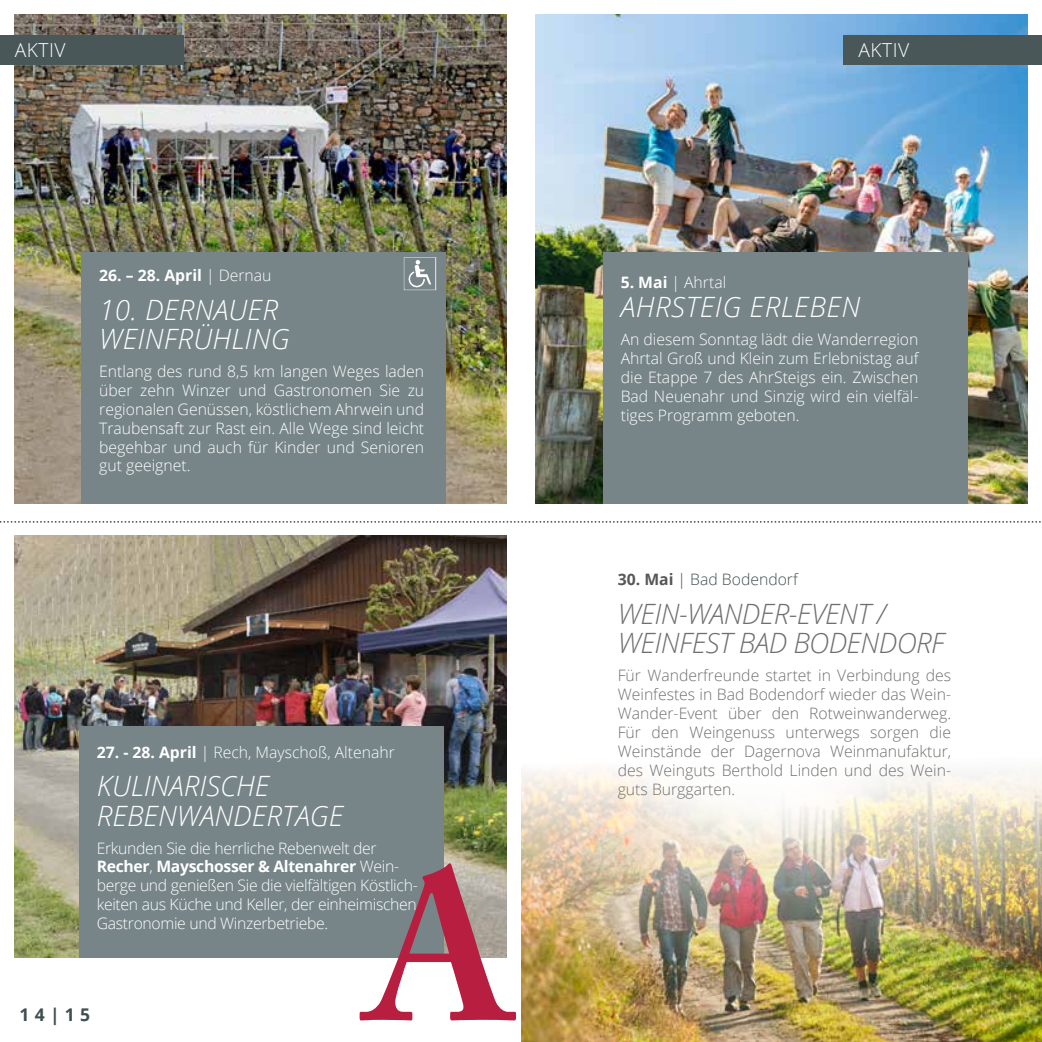
<style>
.page{position:relative;width:1042px;height:1042px;background:#fff}
.page>*{position:absolute;margin:0;border:0;box-sizing:border-box;transform-origin:0 0}
.t1{font:italic 300 28px/29.8px "Open Sans";letter-spacing:.01em;color:#fff}
.t2{font:italic 300 28px/29.8px "Open Sans";letter-spacing:-.02em;color:#706f6f}
.t3{font:300 19.25px "Open Sans";letter-spacing:.025em;color:#fff}
.t4{font:700 17.5px "Open Sans";color:#3f4e4f}
.t5{font:300 15.75px/18.9px "Open Sans";letter-spacing:-.02em;color:#fff;text-align:justify}
.t6{font:300 15.75px/18.9px "Open Sans";color:#706f6f;text-align:justify}
.t7{font:300 15.75px "Open Sans";color:#fff}
.t8{font:700 15.75px "Open Sans";color:#fff}
.t9{font:300 15.75px "Open Sans";color:#3f4e4f}
.s1{font-weight:300}
.s2{font-weight:700}
.s3{font-weight:700;color:#575756}
</style>
<div class="page">
<img style="left:15px;top:15px;width:491px;height:489px">
<div style="left:82px;top:252px;width:364px;height:252px;background:#778588"></div>
<img style="left:403px;top:257px;width:34px;height:33px">
<img style="left:15px;top:536px;width:491px;height:421px">
<div style="left:79px;top:725px;width:364px;height:232px;background:#778588"></div>
<img style="left:536px;top:15px;width:491px;height:489px">
<div style="left:603px;top:252px;width:364px;height:252px;background:#778588"></div>
<img style="left:521px;top:768px;width:521px;height:274px">
<div style="left:590px;top:539px;width:329px;height:313px;background:#fff;border-radius:50%"></div>
<div style="left:0;top:35px;width:184px;height:29px;background:#495759"></div>
<div style="left:843px;top:35px;width:199px;height:29px;background:#495759"></div>
<svg style="left:0;top:521px;width:1041px;height:2px"></svg>
<svg style="left:360px;top:863px;width:156px;height:157px"></svg>
<p class="t3" style="left:15px;top:36px;width:52px">AKTIV</p>
<p class="t3" style="left:858px;top:36px;width:52px">AKTIV</p>
<p class="t8" style="left:99px;top:264px;width:174px">26. – 28. April <span class="s1">| Dernau</span></p>
<h1 class="t1" style="left:99px;top:294px;width:192px">10. DERNAUER<br>WEINFRÜHLING</h1>
<p class="t5" style="left:99px;top:361px;width:326px">Entlang des rund 8,5 km langen Weges laden über zehn Winzer und Gastronomen Sie zu regionalen Genüssen, köstlichem Ahrwein und Traubensaft zur Rast ein. Alle Wege sind leicht begehbar und auch für Kinder und Senioren gut geeignet.</p>
<p class="t7" style="left:97px;top:741px;width:300px"><span class="s2">27. - 28. April</span> | Rech, Mayschoß, Altenahr</p>
<h1 class="t1" style="left:97px;top:770px;width:248px">KULINARISCHE<br>REBENWANDERTAGE</h1>
<p class="t5" style="left:97px;top:838px;width:322px;text-align:left">Erkunden Sie die herrliche Rebenwelt der <span class="s2">Recher</span>, <span class="s2">Mayschosser &amp; Altenahrer</span> Wein&shy;berge und genießen Sie die vielfältigen Köstlich&shy;keiten aus Küche und Keller, der einheimischen Gastronomie und Winzerbetriebe.</p>
<p class="t4" style="left:20px;top:1002px;width:72px">14|15</p>
<p class="t5" style="left:621px;top:272px;width:107px"><span class="s2">5. Mai</span> | Ahrtal</p>
<h1 class="t1" style="left:621px;top:292px;width:241px">AHRSTEIG ERLEBEN</h1>
<p class="t5" style="left:621px;top:330px;width:299px">An diesem Sonntag lädt die Wanderregion Ahrtal Groß und Klein zum Erlebnistag auf die Etappe 7 des AhrSteigs ein. Zwischen Bad Neuenahr und Sinzig wird ein vielfäl&shy;tiges Programm geboten.</p>
<p class="t9" style="left:618px;top:568px;width:182px"><span class="s3">30. Mai</span> | Bad Bodendorf</p>
<h1 class="t2" style="left:618px;top:598px;width:328px">WEIN-WANDER-EVENT /<br>WEINFEST BAD BODENDORF</h1>
<p class="t6" style="left:618px;top:665px;width:335px">Für Wanderfreunde startet in Verbindung des Weinfestes in Bad Bodendorf wieder das Wein-Wander-Event über den Rotweinwanderweg.<br>Für den Weingenuss unterwegs sorgen die Weinstände der Dagernova Weinmanufaktur, des Weinguts Berthold Linden und des Wein&shy;guts Burggarten.</p>
</div>
